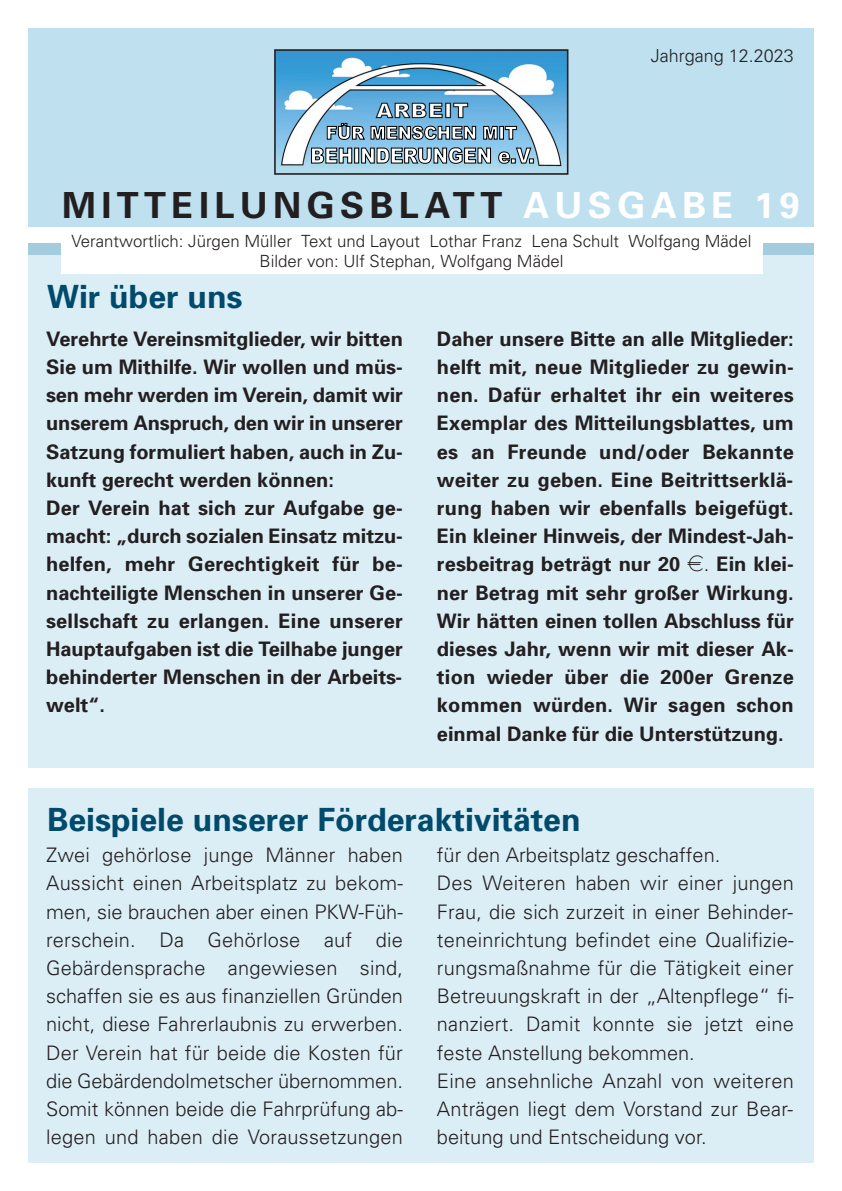
<style>
.page{position:relative;width:842px;height:1191px;background:#fff}
.page>*{position:absolute;margin:0;border:0;box-sizing:border-box;transform-origin:0 0}
.t1{font:700 36px "Univers";letter-spacing:.15em;color:#231f20}
.t2{font:700 32px "Univers";color:#004b6c}
.t3{font:900 21px "Arial";color:#fff;scale:.88 1}
.t4{font:700 20px/28.2px "Univers";color:#231f20;text-align:justify}
.t5{font:300 20px/28.2px "Univers";color:#231f20;text-align:justify}
.t6{font:300 18px "Univers";color:#231f20}
.t7{font:900 17.8px "Arial";color:#fff;scale:.94 1}
.t8{font:300 16.8px/20px "Univers";color:#231f20;text-align:center}
.s1{color:#fff}
.s2{font-family:"Euro font";font-weight:400}
.s3{font-weight:300}
</style>
<div class="page">
<div style="left:29px;top:250px;width:785px;height:477px;background:#dbedf5"></div>
<div style="left:28px;top:28px;width:786px;height:199px;background:#bee0ef"></div>
<div style="left:28px;top:243px;width:786px;height:12px;background:#a4ccdf"></div>
<img style="left:277px;top:52px;width:288px;height:120px">
<svg style="left:326px;top:122px;width:151px;height:18px"></svg>
<svg style="left:483px;top:122px;width:34px;height:18px"></svg>
<svg style="left:311px;top:147px;width:180px;height:17px"></svg>
<svg style="left:498px;top:147px;width:36px;height:17px"></svg>
<div style="left:274px;top:49px;width:294px;height:126px;border:2px solid #231f20"></div>
<div style="left:61px;top:235px;width:701px;height:38px;background:#fff"></div>
<div style="left:29px;top:697px;width:785px;height:70px;background:#dbedf5"></div>
<div style="left:29px;top:787px;width:785px;height:375px;background:#dbedf5"></div>
<p class="t7" style="left:326px;top:120px;width:205px">FÜR MENSCHEN MIT</p>
<p class="t3" style="left:310px;top:140px;width:256px">BEHINDERUNGEN e.V.</p>
<p class="t6" style="left:651px;top:49px;width:145px">Jahrgang 12.2023</p>
<p class="t1" style="left:62px;top:192px;width:739px">MITTEILUNGSBLATT <span class="s1">AUSGABE 19</span></p>
<p class="t8" style="left:72px;top:232px;width:681px">Verantwortlich: Jürgen Müller Text und Layout Lothar Franz Lena Schult Wolfgang Mädel<br>Bilder von: Ulf Stephan, Wolfgang Mädel</p>
<p class="t2" style="left:47px;top:285px;width:197px">Wir über uns</p>
<p class="t4" style="left:46px;top:326px;width:358px">Verehrte Vereinsmitglieder, wir bitten Sie um Mithilfe. Wir wollen und müs&shy;sen mehr werden im Verein, damit wir unserem Anspruch, den wir in unserer Satzung formuliert haben, auch in Zu&shy;kunft gerecht werden können:</p>
<p class="t4" style="left:46px;top:495px;width:358px">Der Verein hat sich zur Aufgabe ge&shy;macht: „durch sozialen Einsatz mitzu&shy;helfen, mehr Gerechtigkeit für be-</p>
<p class="t4" style="left:46px;top:580px;width:358px">nachteiligte Menschen in unserer Ge&shy;sellschaft zu erlangen. Eine unserer Hauptaufgaben ist die Teilhabe junger behinderter Menschen in der Arbeits&shy;welt“.</p>
<p class="t4" style="left:437px;top:326px;width:358px">Daher unsere Bitte an alle Mitglieder: helft mit, neue Mitglieder zu gewin&shy;nen. Dafür erhaltet ihr ein weiteres Exemplar des Mitteilungsblattes, um es an Freunde und/oder Bekannte weiter zu geben. Eine Beitrittserklä&shy;rung haben wir ebenfalls beigefügt.<br>Ein kleiner Hinweis, der Mindest-Jah&shy;resbeitrag beträgt nur 20 <span class="s2">q</span><span class="s3">.</span> Ein klei&shy;ner Betrag mit sehr großer Wirkung.<br>Wir hätten einen tollen Abschluss für dieses Jahr, wenn wir mit dieser Ak&shy;tion wieder über die 200er Grenze kommen würden. Wir sagen schon einmal Danke für die Unterstützung.</p>
<p class="t2" style="left:47px;top:807px;width:535px">Beispiele unserer Förderaktivitäten</p>
<p class="t5" style="left:46px;top:843px;width:358px">Zwei gehörlose junge Männer haben Aussicht einen Arbeitsplatz zu bekom&shy;men, sie brauchen aber einen PKW-Füh&shy;rerschein. Da Gehörlose auf die Gebärdensprache angewiesen sind, schaffen sie es aus finanziellen Gründen nicht, diese Fahrerlaubnis zu erwerben.<br>Der Verein hat für beide die Kosten für die Gebärdendolmetscher übernommen.<br>Somit können beide die Fahrprüfung ab&shy;legen und haben die Voraussetzungen</p>
<p class="t5" style="left:437px;top:843px;width:285px">für den Arbeitsplatz geschaffen.</p>
<p class="t5" style="left:437px;top:871px;width:358px">Des Weiteren haben wir einer jungen Frau, die sich zurzeit in einer Behinder&shy;teneinrichtung befindet eine Qualifizie&shy;rungsmaßnahme für die Tätigkeit einer Betreuungskraft in der „Altenpflege“ fi&shy;nanziert. Damit konnte sie jetzt eine feste Anstellung bekommen.</p>
<p class="t5" style="left:437px;top:1068px;width:358px">Eine ansehnliche Anzahl von weiteren Anträgen liegt dem Vorstand zur Bear&shy;beitung und Entscheidung vor.</p>
</div>
